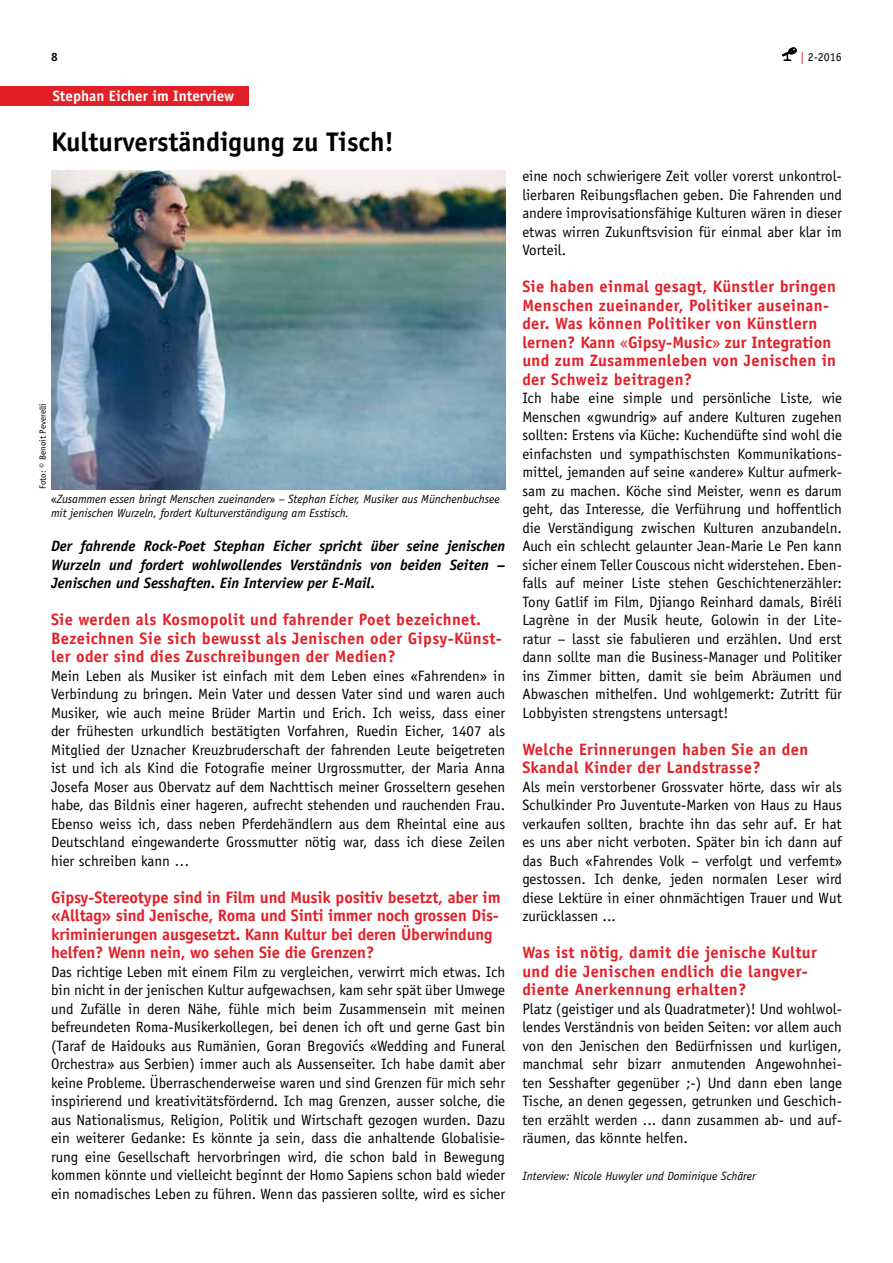
<style>
.page{position:relative;width:893px;height:1263px;background:#fff}
.page>*{position:absolute;margin:0;border:0;box-sizing:border-box;transform-origin:0 0}
.t1{font:700 27px "Officina Sans Std";color:#000}
.t2{font:700 16.5px/18.5px "Officina Sans Std";letter-spacing:.02em;color:#e31f27}
.t3{font:700 16.5px/18.5px "Officina Sans Std";letter-spacing:-.01em;color:#e31f27}
.t4{font:15px/18.5px "Officina Sans Std";color:#000;text-align:justify}
.t5{font:italic 700 15px/18.5px "Officina Sans Std";color:#000;text-align:justify}
.t6{font:700 15px "Officina Sans Std";color:#fff}
.t7{font:italic 12px/14.4px "Officina Sans Std";letter-spacing:-.005em;color:#000}
.t8{font:12px "Officina Sans Std";color:#000}
.t9{font:700 12px "Officina Sans Std";color:#000}
.t10{font:9px "Officina Sans Std";color:#000}
.s1{color:#e31f27}
.s2{font-style:normal}
.s3{font-weight:400}
.s4{font-style:italic}
</style>
<div class="page">
<img style="left:51px;top:170px;width:454px;height:319px">
<div style="left:0;top:87px;width:248px;height:19px;background:#e31f27"></div>
<svg style="left:782px;top:47px;width:15px;height:14px"></svg>
<p class="t9" style="left:51px;top:49px;width:8px">8</p>
<p class="t8" style="left:800px;top:50px;width:43px"><span class="s1">|</span> 2-2016</p>
<p class="t6" style="left:53px;top:87px;width:183px">Stephan Eicher im Interview</p>
<h1 class="t1" style="left:51px;top:125px;width:345px">Kulturverständigung zu Tisch!</h1>
<p class="t10" style="left:38px;top:489px;width:88px;rotate:-90deg">Foto: © Benoit Peverelli</p>
<p class="t7" style="left:51px;top:492px;width:450px"><span class="s2">«</span>Zusammen essen bringt Menschen zueinander<span class="s2">»</span> – Stephan Eicher, Musiker aus Münchenbuchsee mit jenischen Wurzeln, fordert Kulturverständigung am Esstisch.</p>
<p class="t5" style="left:51px;top:537px;width:456px">Der fahrende Rock-Poet Stephan Eicher spricht über seine jenischen Wurzeln und fordert wohlwollendes Verständnis von beiden Seiten – Jenischen und Sesshaften. Ein Interview per E-Mail.</p>
<p class="t2" style="left:51px;top:610px;width:452px">Sie werden als Kosmopolit und fahrender Poet bezeichnet.<br>Bezeichnen Sie sich bewusst als Jenischen oder Gipsy-Künst&shy;ler oder sind dies Zuschreibungen der Medien?</p>
<p class="t4" style="left:51px;top:666px;width:456px">Mein Leben als Musiker ist einfach mit dem Leben eines «Fahrenden» in Verbindung zu bringen. Mein Vater und dessen Vater sind und waren auch Musiker, wie auch meine Brüder Martin und Erich. Ich weiss, dass einer der frühesten urkundlich bestätigten Vorfahren, Ruedin Eicher, 1407 als Mitglied der Uznacher Kreuzbruderschaft der fahrenden Leute beigetreten ist und ich als Kind die Fotografie meiner Urgrossmutter, der Maria Anna Josefa Moser aus Obervatz auf dem Nachttisch meiner Grosseltern gesehen habe, das Bildnis einer hageren, aufrecht stehenden und rauchenden Frau.<br>Ebenso weiss ich, dass neben Pferdehändlern aus dem Rheintal eine aus Deutschland eingewanderte Grossmutter nötig war, dass ich diese Zeilen hier schreiben kann …</p>
<p class="t3" style="left:51px;top:887px;width:451px">Gipsy-Stereotype sind in Film und Musik positiv besetzt, aber im «Alltag» sind Jenische, Roma und Sinti immer noch grossen Dis&shy;kriminierungen ausgesetzt. Kann Kultur bei deren Überwindung helfen? Wenn nein, wo sehen Sie die Grenzen?</p>
<p class="t4" style="left:51px;top:962px;width:456px">Das richtige Leben mit einem Film zu vergleichen, verwirrt mich etwas. Ich bin nicht in der jenischen Kultur aufgewachsen, kam sehr spät über Umwege und Zufälle in deren Nähe, fühle mich beim Zusammensein mit meinen befreundeten Roma-Musikerkollegen, bei denen ich oft und gerne Gast bin (Taraf de Haidouks aus Rumänien, Goran Bregovics «Wedding and Funeral Orchestra» aus Serbien) immer auch als Aussenseiter. Ich habe damit aber keine Probleme. Überraschenderweise waren und sind Grenzen für mich sehr inspirierend und kreativitätsfördernd. Ich mag Grenzen, ausser solche, die aus Nationalismus, Religion, Politik und Wirtschaft gezogen wurden. Dazu ein weiterer Gedanke: Es könnte ja sein, dass die anhaltende Globalisie&shy;rung eine Gesellschaft hervorbringen wird, die schon bald in Bewegung kommen könnte und vielleicht beginnt der Homo Sapiens schon bald wieder ein nomadisches Leben zu führen. Wenn das passieren sollte, wird es sicher</p>
<p class="t4" style="left:522px;top:167px;width:321px">eine noch schwierigere Zeit voller vorerst unkontrol&shy;lierbaren Reibungsflachen geben. Die Fahrenden und andere improvisationsfähige Kulturen wären in dieser etwas wirren Zukunftsvision für einmal aber klar im Vorteil.</p>
<p class="t2" style="left:522px;top:277px;width:315px">Sie haben einmal gesagt, Künstler bringen Menschen zueinander, Politiker auseinan&shy;der. Was können Politiker von Künstlern lernen? Kann <span class="s3">«</span>Gipsy-Music<span class="s3">»</span> zur Integration und zum Zusammenleben von Jenischen in der Schweiz beitragen?</p>
<p class="t4" style="left:522px;top:389px;width:321px">Ich habe eine simple und persönliche Liste, wie Menschen «gwundrig» auf andere Kulturen zugehen sollten: Erstens via Küche: Kuchendüfte sind wohl die einfachsten und sympathischsten Kommunikations&shy;mittel, jemanden auf seine «andere» Kultur aufmerk&shy;sam zu machen. Köche sind Meister, wenn es darum geht, das Interesse, die Verführung und hoffentlich die Verständigung zwischen Kulturen anzubandeln.<br>Auch ein schlecht gelaunter Jean-Marie Le Pen kann sicher einem Teller Couscous nicht widerstehen. Eben&shy;falls auf meiner Liste stehen Geschichtenerzähler:<br>Tony Gatlif im Film, Djiango Reinhard damals, Biréli Lagrène in der Musik heute, Golowin in der Lite&shy;ratur <span class="s4">–</span> lasst sie fabulieren und erzählen. Und erst dann sollte man die Business-Manager und Politiker ins Zimmer bitten, damit sie beim Abräumen und Abwaschen mithelfen. Und wohlgemerkt: Zutritt für Lobbyisten strengstens untersagt!</p>
<p class="t2" style="left:522px;top:740px;width:287px">Welche Erinnerungen haben Sie an den<br>Skandal Kinder der Landstrasse?</p>
<p class="t4" style="left:522px;top:777px;width:321px">Als mein verstorbener Grossvater hörte, dass wir als Schulkinder Pro Juventute-Marken von Haus zu Haus verkaufen sollten, brachte ihn das sehr auf. Er hat es uns aber nicht verboten. Später bin ich dann auf das Buch «Fahrendes Volk – verfolgt und verfemt» gestossen. Ich denke, jeden normalen Leser wird diese Lektüre in einer ohnmächtigen Trauer und Wut zurücklassen ...</p>
<p class="t2" style="left:522px;top:943px;width:296px">Was ist nötig, damit die jenische Kultur und die Jenischen endlich die langver&shy;diente Anerkennung erhalten?</p>
<p class="t4" style="left:522px;top:999px;width:321px">Platz (geistiger und als Quadratmeter)! Und wohlwol&shy;lendes Verständnis von beiden Seiten: vor allem auch von den Jenischen den Bedürfnissen und kurligen, manchmal sehr bizarr anmutenden Angewohnhei&shy;ten Sesshafter gegenüber ;-) Und dann eben lange Tische, an denen gegessen, getrunken und Geschich&shy;ten erzählt werden ... dann zusammen ab- und auf&shy;räumen, das könnte helfen.</p>
<p class="t7" style="left:522px;top:1169px;width:235px">Interview: Nicole Huwyler und Dominique Schärer</p>
</div>
